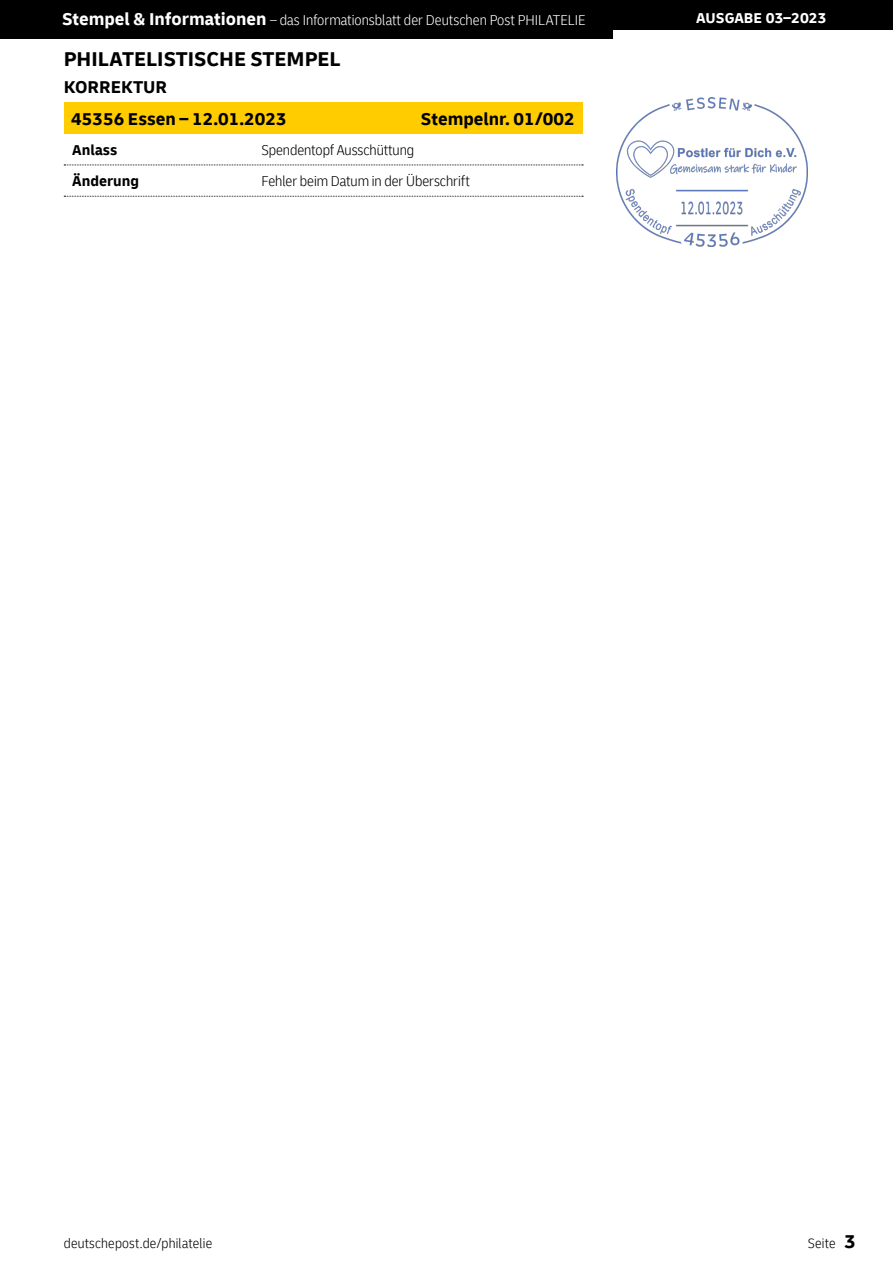
<style>
.page{position:relative;width:893px;height:1263px;background:#fff}
.page>*{position:absolute;margin:0;border:0;box-sizing:border-box;transform-origin:0 0}
.t1{font:700 21px "Delivery";color:#000}
.t2{font:700 18px/32px "Delivery";color:#000}
.t3{font:300 condensed 15px "Delivery";color:#fff}
.t4{font:300 condensed 15px/30.8px "Delivery";letter-spacing:-.005em;color:#000}
.t5{font:700 15px "Delivery";color:#fff}
.t6{font:700 15px/30.9px "Delivery";color:#000}
.t7{font:300 condensed 14.25px "Delivery";letter-spacing:.015em;color:#000}
.s1{font-weight:700;font-stretch:normal;font-size:18px}
.s2{font-weight:700;font-stretch:normal;font-size:19.5px}
</style>
<div class="page">
<div style="left:0;top:0;width:893px;height:30px;background:#000"></div>
<div style="left:0;top:0;width:612px;height:38px;background:#000"></div>
<div style="left:64px;top:102px;width:519px;height:32px;background:#fc0"></div>
<svg style="left:64px;top:165px;width:519px;height:1px"></svg>
<svg style="left:64px;top:196px;width:519px;height:1px"></svg>
<img style="left:617px;top:98px;width:191px;height:149px">
<p class="t3" style="left:62px;top:12px;width:525px"><span class="s1">Stempel &amp; Informationen</span> – das Informationsblatt der Deutschen Post PHILATELIE</p>
<p class="t5" style="left:696px;top:9px;width:132px">AUSGABE 03–2023</p>
<h1 class="t1" style="left:64px;top:46px;width:278px">PHILATELISTISCHE STEMPEL</h1>
<p class="t2" style="left:71px;top:71px;width:217px;text-indent:-7px">KORREKTUR<br>45356 Essen – 12.01.2023</p>
<p class="t6" style="left:72px;top:135px;width:68px">Anlass<br>Änderung</p>
<p class="t4" style="left:261px;top:134px;width:210px">Spendentopf Ausschüttung<br>Fehler beim Datum in der Überschrift</p>
<p class="t2" style="left:421px;top:103px;width:155px">Stempelnr. 01/002</p>
<p class="t7" style="left:64px;top:1235px;width:150px">deutschepost.de/philatelie</p>
<p class="t7" style="left:808px;top:1235px;width:50px">Seite <span class="s2">3</span></p>
</div>
